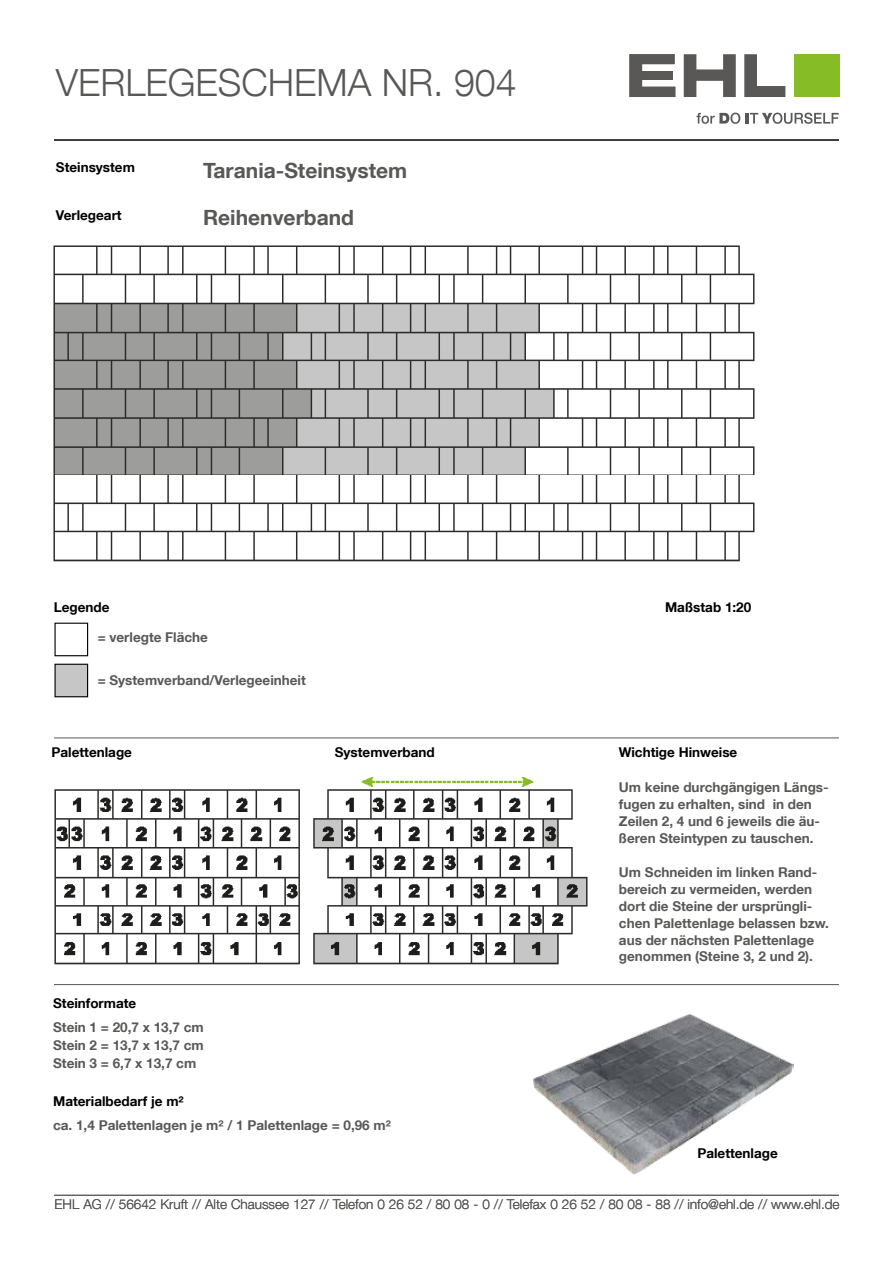
<style>
.page{position:relative;width:893px;height:1263px;background:#fff}
.page>*{position:absolute;margin:0;border:0;box-sizing:border-box;transform-origin:0 0}
.t1{font:300 37.5px "Helvetica Neue LT Com";color:#595857}
.t2{font:700 21px "Helvetica Neue LT Com";color:#595857}
.t3{font:700 13.5px/17px "Helvetica Neue LT Com";color:#595857}
.t4{font:700 13.5px "Helvetica Neue LT Com";color:#000}
.t5{font:300 13.5px "Helvetica Neue LT Com";color:#595857}
</style>
<div class="page">
<hr style="left:54px;top:139px;width:785px;height:2px;background:#000">
<hr style="left:54px;top:1195px;width:785px;height:1px;background:#595857">
<div style="left:55px;top:623px;width:33px;height:33px;border:1px solid #000"></div>
<div style="left:55px;top:664px;width:33px;height:33px;background:#c6c6c6"></div>
<div style="left:55px;top:664px;width:33px;height:33px;border:1px solid #000"></div>
<hr style="left:54px;top:984px;width:785px;height:1px;background:#595857">
<hr style="left:54px;top:737px;width:785px;height:1px;background:#595857">
<img style="left:54px;top:778px;width:534px;height:187px">
<img style="left:533px;top:1014px;width:260px;height:160px">
<img style="left:53px;top:245px;width:702px;height:317px">
<svg style="left:629px;top:54px;width:46px;height:43px"></svg>
<svg style="left:684px;top:54px;width:52px;height:43px"></svg>
<svg style="left:744px;top:54px;width:41px;height:43px"></svg>
<div style="left:794px;top:54px;width:46px;height:43px;background:#86bc25"></div>
<svg style="left:696px;top:113px;width:44px;height:11px"></svg>
<svg style="left:746px;top:113px;width:93px;height:11px"></svg>
<h1 class="t1" style="left:56px;top:59px;width:462px">VERLEGESCHEMA NR. 904</h1>
<p class="t4" style="left:56px;top:159px;width:80px">Steinsystem</p>
<p class="t4" style="left:56px;top:207px;width:67px">Verlegeart</p>
<h2 class="t2" style="left:203px;top:157px;width:206px">Tarania-Steinsystem</h2>
<h2 class="t2" style="left:203px;top:205px;width:152px">Reihenverband</h2>
<p class="t4" style="left:54px;top:599px;width:57px">Legende</p>
<p class="t3" style="left:98px;top:628px;width:112px">= verlegte Fläche</p>
<p class="t3" style="left:98px;top:672px;width:210px">= Systemverband/Verlegeeinheit</p>
<p class="t4" style="left:52px;top:744px;width:82px">Palettenlage</p>
<p class="t4" style="left:335px;top:744px;width:102px">Systemverband</p>
<p class="t4" style="left:53px;top:994px;width:85px">Steinformate</p>
<p class="t3" style="left:53px;top:1018px;width:152px;line-height:18px;text-align:justify">Stein 1 = 20,7 x 13,7 cm Stein 2 = 13,7 x 13,7 cm Stein 3 = 6,7 x 13,7 cm</p>
<p class="t4" style="left:53px;top:1092px;width:132px">Materialbedarf je m²</p>
<p class="t3" style="left:53px;top:1116px;width:339px">ca. 1,4 Palettenlagen je m² / 1 Palettenlage = 0,96 m²</p>
<p class="t4" style="left:665px;top:599px;width:88px">Maßstab 1:20</p>
<p class="t4" style="left:619px;top:744px;width:120px">Wichtige Hinweise</p>
<p class="t3" style="left:619px;top:778px;width:211px">Um keine durchgängigen Längs&shy;fugen zu erhalten, sind in den<br>Zeilen 2, 4 und 6 jeweils die äu&shy;ßeren Steintypen zu tauschen.</p>
<p class="t3" style="left:619px;top:863px;width:211px">Um Schneiden im linken Rand&shy;bereich zu vermeiden, werden dort die Steine der ursprüngli&shy;chen Palettenlage belassen bzw. aus der nächsten Palettenlage genommen (Steine 3, 2 und 2).</p>
<p class="t4" style="left:697px;top:1144px;width:82px">Palettenlage</p>
<p class="t5" style="left:55px;top:1196px;width:786px">EHL AG // 56642 Kruft // Alte Chaussee 127 // Telefon 0 26 52 / 80 08 - 0 // Telefax 0 26 52 / 80 08 - 88 // info@ehl.de // www.ehl.de</p>
</div>
